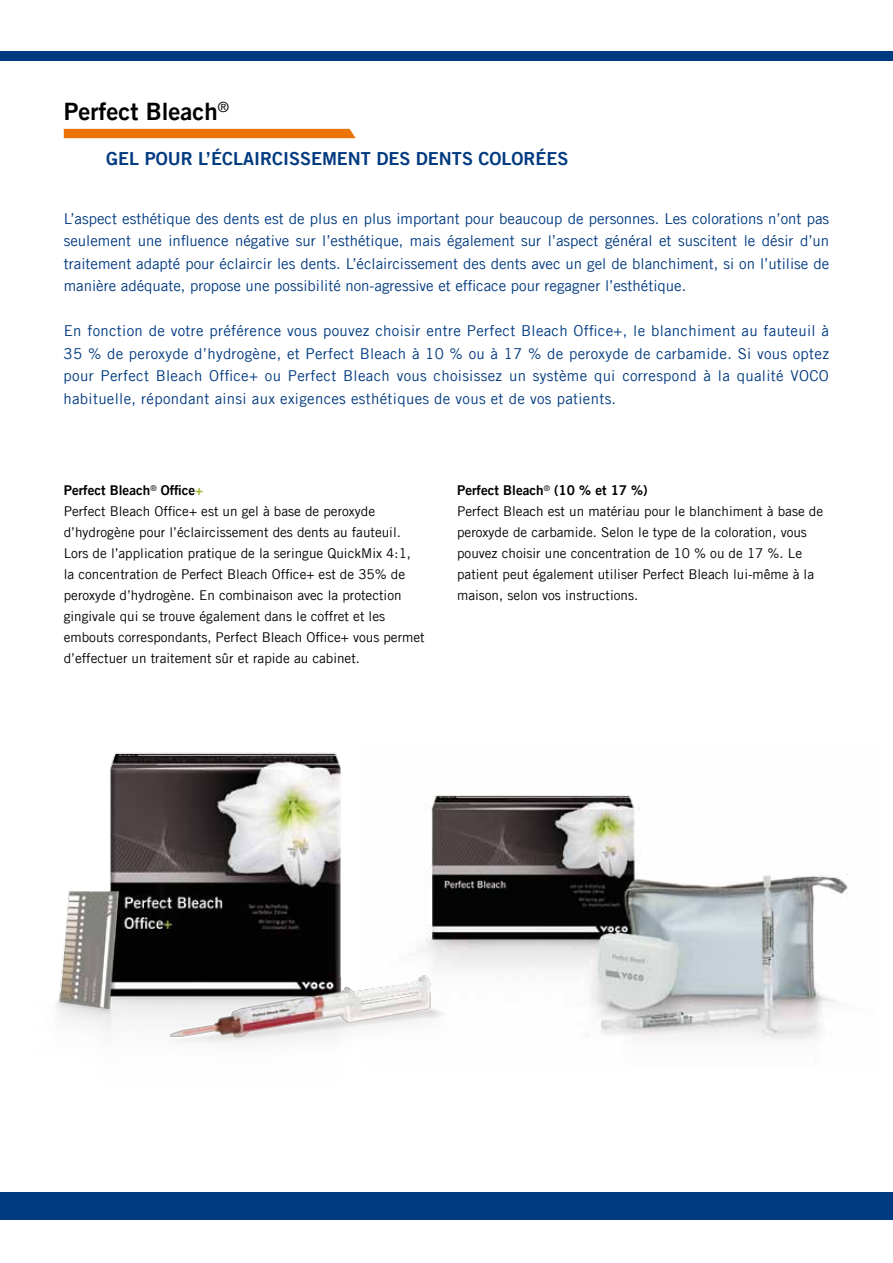
<style>
.page{position:relative;width:893px;height:1263px;background:#fff}
.page>*{position:absolute;margin:0;border:0;box-sizing:border-box;transform-origin:0 0}
.t1{font:24px "Trade Gothic LT Com Bd 2";color:#000}
.t2{font:18px "Trade Gothic LT Com Bd 2";color:#003a80}
.t3{font:15px/22.5px "Trade Gothic LT Com";letter-spacing:.01em;color:#003a80;text-align:justify}
.t4{font:13.5px/21px "Trade Gothic LT Com";color:#000}
.t5{font:13.5px "Trade Gothic LT Com Bd 2";color:#000}
.s1{color:#a0ba36}
</style>
<div class="page">
<div style="left:0;top:1192px;width:893px;height:28px;background:#003a80"></div>
<div style="left:0;top:51px;width:893px;height:10px;background:#003a80"></div>
<img style="left:476px;top:795px;width:372px;height:245px">
<img style="left:56px;top:753px;width:420px;height:290px">
<div style="left:64px;top:129px;width:292px;height:9px;background:#ec7405"></div>
<h1 class="t1" style="left:64px;top:97px;width:167px">PERFECT BLEACH<sup>®</sup></h1>
<p class="t2" style="left:106px;top:147px;width:464px">GEL POUR L’ÉCLAIRCISSEMENT DES DENTS COLORÉES</p>
<p class="t3" style="left:64px;top:207px;width:767px">L’aspect esthétique des dents est de plus en plus important pour beaucoup de personnes. Les colorations n’ont pas seulement une influence négative sur l’esthétique, mais également sur l’aspect général et suscitent le désir d’un traitement adapté pour éclaircir les dents. L’éclaircissement des dents avec un gel de blanchiment, si on l’utilise de manière adéquate, propose une possibilité non-agressive et efficace pour regagner l’esthétique.</p>
<p class="t3" style="left:63px;top:320px;width:767px">En fonction de votre préférence vous pouvez choisir entre Perfect Bleach Office+, le blanchiment au fauteuil à 35 % de peroxyde d’hydrogène, et Perfect Bleach à 10 % ou à 17 % de peroxyde de carbamide. Si vous optez pour Perfect Bleach Office+ ou Perfect Bleach vous choisissez un système qui correspond à la qualité VOCO habituelle, répondant ainsi aux exigences esthétiques de vous et de vos patients.</p>
<p class="t5" style="left:64px;top:482px;width:141px">PERFECT BLEACH<sup>®</sup> OFFICE<span class="s1">+</span></p>
<p class="t4" style="left:64px;top:501px;width:362px">Perfect Bleach Office+ est un gel à base de peroxyde d’hydrogène pour l’éclaircissement des dents au fauteuil.<br>Lors de l’application pratique de la seringue QuickMix 4:1, la concentration de Perfect Bleach Office+ est de 35% de peroxyde d’hydrogène. En combinaison avec la protection gingivale qui se trouve également dans le coffret et les embouts correspondants, Perfect Bleach Office+ vous permet d’effectuer un traitement sûr et rapide au cabinet.</p>
<p class="t5" style="left:457px;top:482px;width:192px">PERFECT BLEACH<sup>®</sup> (10 % ET 17 %)</p>
<p class="t4" style="left:457px;top:501px;width:367px">Perfect Bleach est un matériau pour le blanchiment à base de peroxyde de carbamide. Selon le type de la coloration, vous pouvez choisir une concentration de 10 % ou de 17 %. Le patient peut également utiliser Perfect Bleach lui-même à la maison, selon vos instructions.</p>
</div>
